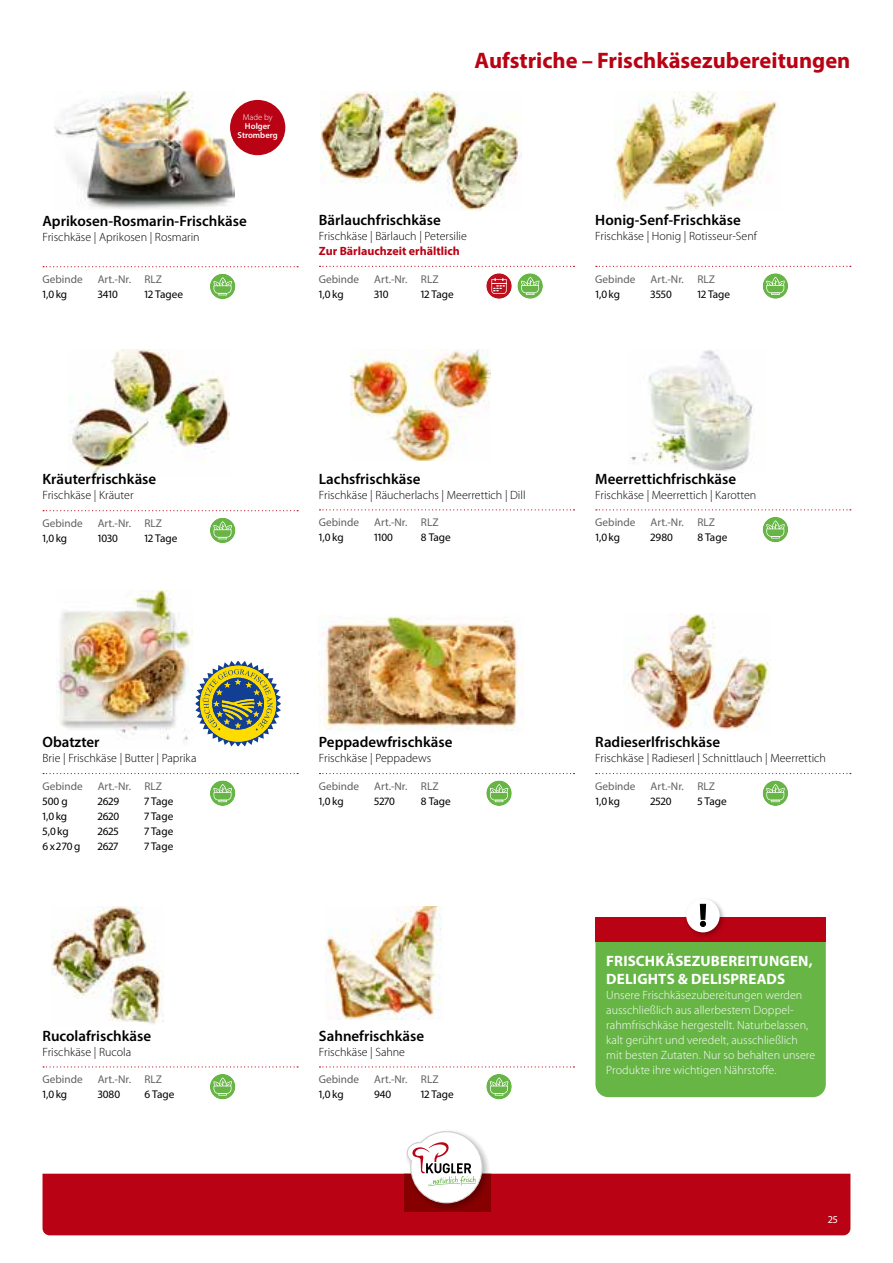
<style>
.page{position:relative;width:893px;height:1263px;background:#fff}
.page>*{position:absolute;margin:0;border:0;box-sizing:border-box;transform-origin:0 0}
.t1{font:700 22.5px "Myriad Pro";color:#b90213}
.t2{font:600 15px "Myriad Pro";color:#000}
.t3{font:700 15px/18px "Myriad Pro";letter-spacing:.01em;color:#fff}
.t4{font:300 12px "Myriad Pro";color:#000}
.t5{font:300 12px/15px "Myriad Pro";color:#fff}
.t6{font:700 12px "Myriad Pro";color:#b90213}
.t7{font:11.25px "Myriad Pro";color:#000}
.t8{font:11.25px "Myriad Pro";color:#616161}
.t9{font:10.5px "Myriad Pro";color:#fff}
.t10{font:600 8.7px/8.7px "Myriad Pro";color:#fff;text-align:center}
.t11{font:300 8.7px "Myriad Pro";color:#fff}
.s1{color:#fff}
</style>
<div class="page">
<img style="left:57px;top:590px;width:136px;height:150px">
<svg style="left:43px;top:1066px;width:255px;height:1px"></svg>
<img style="left:52px;top:907px;width:111px;height:117px">
<div style="left:210px;top:1074px;width:25px;height:25px;background:#66b545;border-radius:50%"></div>
<svg style="left:213px;top:1077px;width:19px;height:18px"></svg>
<svg style="left:43px;top:266px;width:255px;height:1px"></svg>
<img style="left:55px;top:91px;width:179px;height:118px">
<div style="left:210px;top:274px;width:25px;height:25px;background:#66b545;border-radius:50%"></div>
<svg style="left:213px;top:277px;width:19px;height:18px"></svg>
<svg style="left:319px;top:266px;width:255px;height:1px"></svg>
<img style="left:321px;top:91px;width:200px;height:119px">
<svg style="left:486px;top:273px;width:26px;height:26px"></svg>
<svg style="left:491px;top:278px;width:16px;height:16px"></svg>
<svg style="left:517px;top:273px;width:26px;height:26px"></svg>
<svg style="left:521px;top:277px;width:18px;height:18px"></svg>
<svg style="left:596px;top:266px;width:255px;height:1px"></svg>
<img style="left:614px;top:91px;width:163px;height:119px">
<div style="left:763px;top:273px;width:25px;height:26px;background:#66b545;border-radius:50%"></div>
<svg style="left:766px;top:277px;width:19px;height:18px"></svg>
<svg style="left:43px;top:510px;width:255px;height:1px"></svg>
<img style="left:68px;top:350px;width:161px;height:126px">
<div style="left:210px;top:518px;width:25px;height:25px;background:#66b545;border-radius:50%"></div>
<svg style="left:213px;top:521px;width:19px;height:18px"></svg>
<svg style="left:319px;top:509px;width:255px;height:1px"></svg>
<img style="left:351px;top:350px;width:139px;height:110px">
<svg style="left:596px;top:509px;width:255px;height:1px"></svg>
<img style="left:631px;top:350px;width:122px;height:121px">
<div style="left:763px;top:517px;width:25px;height:25px;background:#66b545;border-radius:50%"></div>
<svg style="left:766px;top:520px;width:19px;height:18px"></svg>
<svg style="left:43px;top:773px;width:255px;height:1px"></svg>
<svg style="left:210px;top:780px;width:25px;height:26px"></svg>
<svg style="left:213px;top:784px;width:19px;height:18px"></svg>
<svg style="left:319px;top:773px;width:255px;height:1px"></svg>
<img style="left:319px;top:616px;width:204px;height:115px">
<svg style="left:486px;top:780px;width:26px;height:26px"></svg>
<svg style="left:490px;top:784px;width:18px;height:18px"></svg>
<svg style="left:596px;top:773px;width:255px;height:1px"></svg>
<img style="left:624px;top:613px;width:145px;height:117px">
<svg style="left:763px;top:780px;width:25px;height:26px"></svg>
<svg style="left:766px;top:784px;width:19px;height:18px"></svg>
<div style="left:230px;top:100px;width:55px;height:55px;background:#b90213;border-radius:50%"></div>
<svg style="left:319px;top:1066px;width:255px;height:1px"></svg>
<img style="left:326px;top:907px;width:115px;height:113px">
<svg style="left:486px;top:1074px;width:26px;height:25px"></svg>
<svg style="left:490px;top:1077px;width:18px;height:18px"></svg>
<svg style="left:196px;top:661px;width:85px;height:85px"></svg>
<div style="left:595px;top:942px;width:231px;height:155px;background:#66b545"></div>
<div style="left:595px;top:917px;width:231px;height:25px;background:#b90213"></div>
<div style="left:683px;top:896px;width:43px;height:42px;background:#000;opacity:.3"></div>
<div style="left:686px;top:899px;width:34px;height:33px;background:#fff;border-radius:50%"></div>
<svg style="left:700px;top:904px;width:6px;height:23px"></svg>
<div style="left:43px;top:1174px;width:807px;height:61px;background:#b90213"></div>
<svg style="left:405px;top:1149px;width:85px;height:62px"></svg>
<svg style="left:407px;top:1131px;width:75px;height:72px"></svg>
<p class="t11" style="left:243px;top:113px;width:32px">Made by</p>
<p class="t10" style="left:238px;top:121px;width:42px">Holger<br>Stromberg</p>
<p class="t2" style="left:43px;top:211px;width:206px">Aprikosen-Rosmarin-Frischkäse</p>
<p class="t4" style="left:43px;top:230px;width:159px">Frischkäse | Aprikosen | Rosmarin</p>
<p class="t8" style="left:43px;top:273px;width:42px">Gebinde</p>
<p class="t8" style="left:98px;top:273px;width:66px">Art.-Nr. RLZ</p>
<p class="t7" style="left:43px;top:288px;width:26px">1,0kg</p>
<p class="t7" style="left:98px;top:288px;width:22px">3410</p>
<p class="t7" style="left:145px;top:288px;width:40px">12 Tagee</p>
<h1 class="t1" style="left:475px;top:46px;width:377px">Aufstriche – Frischkäsezubereitungen</h1>
<p class="t2" style="left:319px;top:210px;width:123px">Bärlauchfrischkäse</p>
<p class="t4" style="left:319px;top:229px;width:149px">Frischkäse | Bärlauch | Petersilie</p>
<p class="t6" style="left:319px;top:243px;width:142px">Zur Bärlauchzeit erhältlich</p>
<p class="t8" style="left:319px;top:272px;width:42px">Gebinde</p>
<p class="t8" style="left:374px;top:272px;width:66px">Art.-Nr. RLZ</p>
<p class="t7" style="left:319px;top:287px;width:26px">1,0kg</p>
<p class="t7" style="left:374px;top:287px;width:16px">310</p>
<p class="t7" style="left:421px;top:287px;width:34px">12 Tage</p>
<p class="t2" style="left:595px;top:210px;width:147px">Honig-Senf-Frischkäse</p>
<p class="t4" style="left:595px;top:229px;width:163px">Frischkäse | Honig | Rotisseur-Senf</p>
<p class="t8" style="left:595px;top:272px;width:42px">Gebinde</p>
<p class="t8" style="left:651px;top:272px;width:66px">Art.-Nr. RLZ</p>
<p class="t7" style="left:595px;top:287px;width:26px">1,0kg</p>
<p class="t7" style="left:651px;top:287px;width:23px">3550</p>
<p class="t7" style="left:697px;top:287px;width:34px">12 Tage</p>
<p class="t2" style="left:43px;top:470px;width:115px">Kräuterfrischkäse</p>
<p class="t4" style="left:43px;top:489px;width:93px">Frischkäse | Kräuter</p>
<p class="t8" style="left:43px;top:516px;width:42px">Gebinde</p>
<p class="t8" style="left:98px;top:516px;width:66px">Art.-Nr. RLZ</p>
<p class="t7" style="left:43px;top:531px;width:26px">1,0kg</p>
<p class="t7" style="left:98px;top:531px;width:22px">1030</p>
<p class="t7" style="left:145px;top:531px;width:34px">12 Tage</p>
<p class="t2" style="left:319px;top:469px;width:103px">Lachsfrischkäse</p>
<p class="t4" style="left:319px;top:488px;width:208px">Frischkäse | Räucherlachs | Meerrettich | Dill</p>
<p class="t8" style="left:319px;top:516px;width:42px">Gebinde</p>
<p class="t8" style="left:374px;top:516px;width:66px">Art.-Nr. RLZ</p>
<p class="t7" style="left:319px;top:531px;width:26px">1,0kg</p>
<p class="t7" style="left:374px;top:531px;width:20px">1100</p>
<p class="t7" style="left:421px;top:531px;width:31px">8 Tage</p>
<p class="t2" style="left:595px;top:469px;width:142px">Meerrettichfrischkäse</p>
<p class="t4" style="left:595px;top:488px;width:163px">Frischkäse | Meerrettich | Karotten</p>
<p class="t8" style="left:595px;top:516px;width:42px">Gebinde</p>
<p class="t8" style="left:651px;top:516px;width:66px">Art.-Nr. RLZ</p>
<p class="t7" style="left:595px;top:531px;width:26px">1,0kg</p>
<p class="t7" style="left:651px;top:531px;width:24px">2980</p>
<p class="t7" style="left:697px;top:531px;width:31px">8 Tage</p>
<p class="t2" style="left:43px;top:733px;width:59px">Obatzter</p>
<p class="t4" style="left:43px;top:752px;width:155px">Brie | Frischkäse | Butter | Paprika</p>
<p class="t8" style="left:43px;top:779px;width:42px">Gebinde</p>
<p class="t8" style="left:98px;top:779px;width:66px">Art.-Nr. RLZ</p>
<p class="t7" style="left:43px;top:794px;width:27px">500 g</p>
<p class="t7" style="left:98px;top:794px;width:23px">2629</p>
<p class="t7" style="left:145px;top:794px;width:30px">7 Tage</p>
<p class="t7" style="left:43px;top:809px;width:26px">1,0kg</p>
<p class="t7" style="left:98px;top:809px;width:23px">2620</p>
<p class="t7" style="left:145px;top:809px;width:30px">7 Tage</p>
<p class="t7" style="left:43px;top:824px;width:28px">5,0kg</p>
<p class="t7" style="left:98px;top:824px;width:23px">2625</p>
<p class="t7" style="left:145px;top:824px;width:30px">7 Tage</p>
<p class="t7" style="left:42px;top:839px;width:39px">6x270g</p>
<p class="t7" style="left:98px;top:839px;width:22px">2627</p>
<p class="t7" style="left:145px;top:839px;width:38px">7 Tage <span class="s1">e</span></p>
<p class="t2" style="left:43px;top:1026px;width:110px">Rucolafrischkäse</p>
<p class="t4" style="left:43px;top:1045px;width:90px">Frischkäse | Rucola</p>
<p class="t8" style="left:43px;top:1073px;width:42px">Gebinde</p>
<p class="t8" style="left:98px;top:1073px;width:66px">Art.-Nr. RLZ</p>
<p class="t7" style="left:43px;top:1088px;width:26px">1,0kg</p>
<p class="t7" style="left:98px;top:1088px;width:24px">3080</p>
<p class="t7" style="left:145px;top:1088px;width:31px">6 Tage</p>
<p class="t2" style="left:319px;top:733px;width:135px">Peppadewfrischkäse</p>
<p class="t4" style="left:319px;top:752px;width:114px">Frischkäse | Peppadews</p>
<p class="t8" style="left:319px;top:779px;width:42px">Gebinde</p>
<p class="t8" style="left:374px;top:779px;width:66px">Art.-Nr. RLZ</p>
<p class="t7" style="left:319px;top:794px;width:26px">1,0kg</p>
<p class="t7" style="left:374px;top:794px;width:22px">5270</p>
<p class="t7" style="left:421px;top:794px;width:31px">8 Tage</p>
<p class="t2" style="left:319px;top:1026px;width:107px">Sahnefrischkäse</p>
<p class="t4" style="left:319px;top:1045px;width:88px">Frischkäse | Sahne</p>
<p class="t8" style="left:319px;top:1073px;width:42px">Gebinde</p>
<p class="t8" style="left:374px;top:1073px;width:66px">Art.-Nr. RLZ</p>
<p class="t7" style="left:319px;top:1088px;width:26px">1,0kg</p>
<p class="t7" style="left:374px;top:1088px;width:19px">940</p>
<p class="t7" style="left:421px;top:1088px;width:34px">12 Tage</p>
<p class="t2" style="left:595px;top:733px;width:126px">Radieserlfrischkäse</p>
<p class="t4" style="left:595px;top:752px;width:232px">Frischkäse | Radieserl | Schnittlauch | Meerrettich</p>
<p class="t8" style="left:595px;top:779px;width:42px">Gebinde</p>
<p class="t8" style="left:651px;top:779px;width:66px">Art.-Nr. RLZ</p>
<p class="t7" style="left:595px;top:794px;width:26px">1,0kg</p>
<p class="t7" style="left:651px;top:794px;width:23px">2520</p>
<p class="t7" style="left:697px;top:794px;width:31px">5 Tage</p>
<p class="t3" style="left:606px;top:952px;width:208px">FRISCHKÄSEZUBEREITUNGEN,<br>DELIGHTS &amp; DELISPREADS</p>
<p class="t5" style="left:606px;top:988px;width:210px">Unsere Frischkäsezubereitungen werden ausschließlich aus allerbestem Doppel&shy;rahmfrischkäse hergestellt. Naturbelassen, kalt gerührt und veredelt, ausschließlich mit besten Zutaten. Nur so behalten unsere Produkte ihre wichtigen Nährstoffe.</p>
<p class="t9" style="left:828px;top:1212px;width:11px">25</p>
</div>
